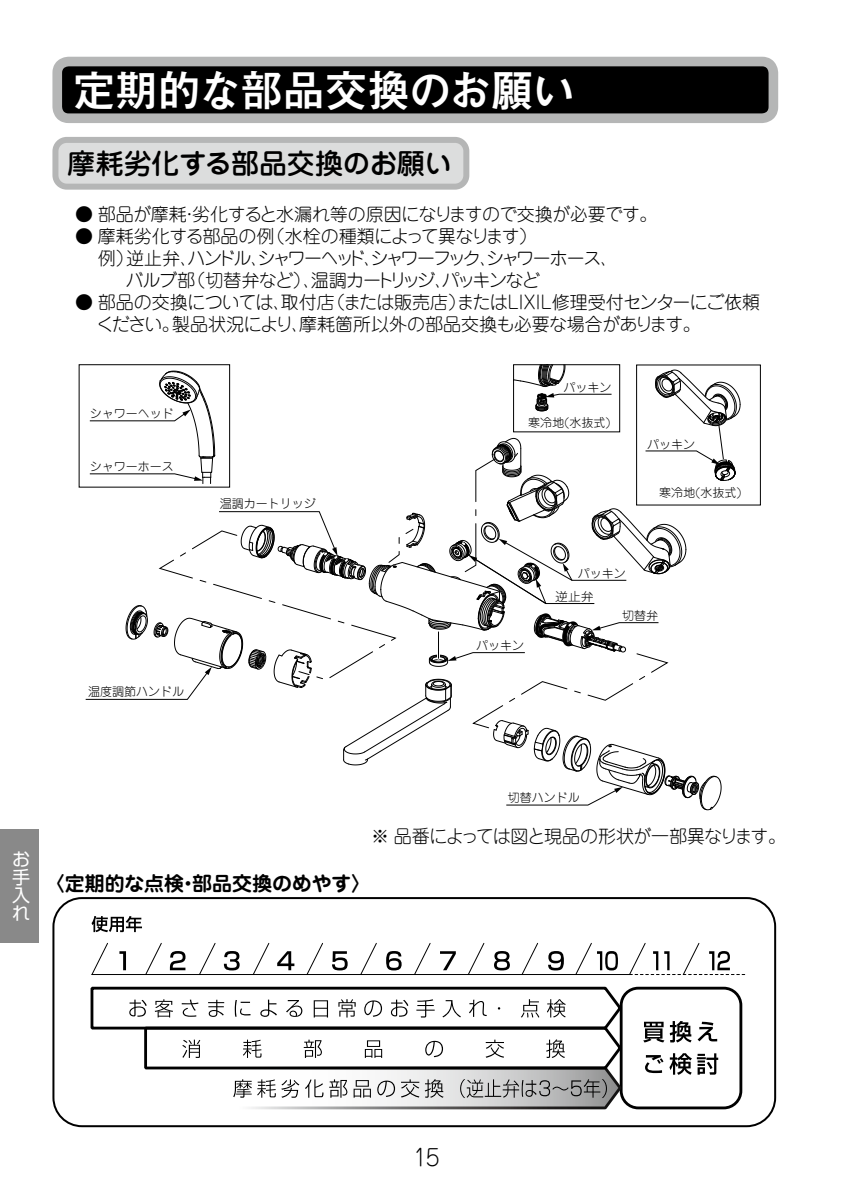
<style>
.page{position:relative;width:842px;height:1191px;background:#fff}
.page>*{position:absolute;margin:0;border:0;box-sizing:border-box;transform-origin:0 0}
.t1{font:700 44px "Mi Go MB1 Std De";letter-spacing:-.045em;color:#fff}
.t2{font:500 28px "Jun 34 Pro";letter-spacing:-.01em;color:#000}
.t3{font:300 22.6px "Jun 101 Pro";color:#000}
.t4{font:700 20px "Jun 501 Pro";color:#000}
.t5{font:300 18px/22px "Jun 101 Pro";letter-spacing:-.035em;color:#000}
.t6{font:300 18px "Jun 101 Pro";letter-spacing:-.14em;color:#000}
.t7{font:300 18px "Jun 101 Pro";letter-spacing:-.075em;color:#000}
.t8{font:18px "Shin Go Pro";color:#fff}
.t9{font:300 12px/22.8px "Jun 101 Pro";color:#000}
.s1{font-family:"Shin Go Pro";font-weight:400}
.s2{font-family:"UD Shin Go Pro";font-weight:400}
</style>
<div class="page">
<div style="left:0;top:829px;width:38px;height:114px;background:#898989"></div>
<div style="left:57px;top:62px;width:716px;height:56px;background:#000;border-radius:11px"></div>
<div style="left:52px;top:57px;width:726px;height:66px;border:10px solid #b5b6b6;border-radius:11px"></div>
<div style="left:55px;top:140px;width:411px;height:47px;background:#dcdddd;border-radius:11px"></div>
<div style="left:52px;top:137px;width:417px;height:53px;border:6px solid #b5b6b6;border-radius:11px"></div>
<div style="left:636px;top:364px;width:125px;height:141px;border:1px solid #000"></div>
<svg style="left:85px;top:364px;width:656px;height:446px"></svg>
<div style="left:52px;top:897px;width:724px;height:230px;border:2px solid #000;border-radius:29px"></div>
<div style="left:620px;top:986px;width:122px;height:123px;border:3px solid #000;border-radius:17px"></div>
<img style="left:234px;top:1070px;width:387px;height:39px">
<svg style="left:92px;top:916px;width:50px;height:16px"></svg>
<svg style="left:91px;top:942px;width:654px;height:33px"></svg>
<svg style="left:643px;top:1021px;width:21px;height:21px"></svg>
<svg style="left:670px;top:1021px;width:22px;height:21px"></svg>
<svg style="left:698px;top:1021px;width:19px;height:20px"></svg>
<svg style="left:645px;top:1055px;width:18px;height:18px"></svg>
<svg style="left:669px;top:1053px;width:49px;height:21px"></svg>
<svg style="left:90px;top:986px;width:534px;height:84px"></svg>
<svg style="left:233px;top:1079px;width:66px;height:18px"></svg>
<svg style="left:305px;top:1079px;width:18px;height:18px"></svg>
<svg style="left:329px;top:1079px;width:18px;height:18px"></svg>
<svg style="left:354px;top:1080px;width:17px;height:17px"></svg>
<svg style="left:377px;top:1080px;width:18px;height:17px"></svg>
<svg style="left:401px;top:1079px;width:18px;height:18px"></svg>
<svg style="left:425px;top:1079px;width:18px;height:18px"></svg>
<svg style="left:460px;top:1079px;width:147px;height:19px;background:#9d9e9e"></svg>
<h1 class="t1" style="left:72px;top:57px;width:505px">定期的な部品交換のお願い</h1>
<h2 class="t2" style="left:67px;top:141px;width:387px">摩耗劣化する部品交換のお願い</h2>
<p class="t5" style="left:75px;top:201px;width:584px"><span class="s1">●</span> 部品が摩耗・劣化すると水漏れ等の原因になりますので交換が必要です。</p>
<p class="t5" style="left:75px;top:223px;width:464px"><span class="s1">●</span> 摩耗劣化する部品の例（水栓の種類によって異なります）</p>
<p class="t6" style="left:98px;top:243px;width:522px">例）逆止弁、ハンドル、シャワーヘッド、シャワーフック、シャワーホース、</p>
<p class="t7" style="left:126px;top:265px;width:416px">バルブ部（切替弁など）、温調カートリッジ、パッキンなど</p>
<p class="t5" style="left:96px;top:289px;width:665px;text-indent:-21px"><span class="s2">●</span> 部品の交換については、取付店（または販売店）またはLIXIL修理受付センターにご依頼ください。製品状況により、摩耗箇所以外の部品交換も必要な場合があります。</p>
<p class="t9" style="left:90px;top:401px;width:85px">シャワーヘッド</p>
<p class="t9" style="left:90px;top:453px;width:85px">シャワーホース</p>
<p class="t9" style="left:220px;top:490px;width:97px">温調カートリッジ</p>
<p class="t9" style="left:88px;top:679px;width:98px">温度調節ハンドル</p>
<p class="t9" style="left:563px;top:375px;width:49px">パッキン</p>
<p class="t9" style="left:528px;top:410px;width:84px">寒冷地(水抜式)</p>
<p class="t9" style="left:647px;top:431px;width:49px">パッキン</p>
<p class="t9" style="left:659px;top:479px;width:84px">寒冷地(水抜式)</p>
<p class="t9" style="left:555px;top:561px;width:72px;text-indent:22px">パッキン逆止弁</p>
<p class="t9" style="left:476px;top:633px;width:49px">パッキン</p>
<p class="t9" style="left:622px;top:602px;width:37px">切替弁</p>
<p class="t8" style="left:12px;top:844px;width:19px">お</p>
<p class="t8" style="left:12px;top:862px;width:19px">手</p>
<p class="t8" style="left:12px;top:880px;width:19px">入</p>
<p class="t8" style="left:12px;top:898px;width:19px">れ</p>
<p class="t4" style="left:45px;top:867px;width:328px">〈定期的な点検・部品交換のめやす〉</p>
<p class="t9" style="left:508px;top:784px;width:73px">切替ハンドル</p>
<p class="t5" style="left:371px;top:823px;width:416px">※ 品番によっては図と現品の形状が一部異なります。</p>
<p class="t3" style="left:413px;top:1139px;width:28px">15</p>
</div>
